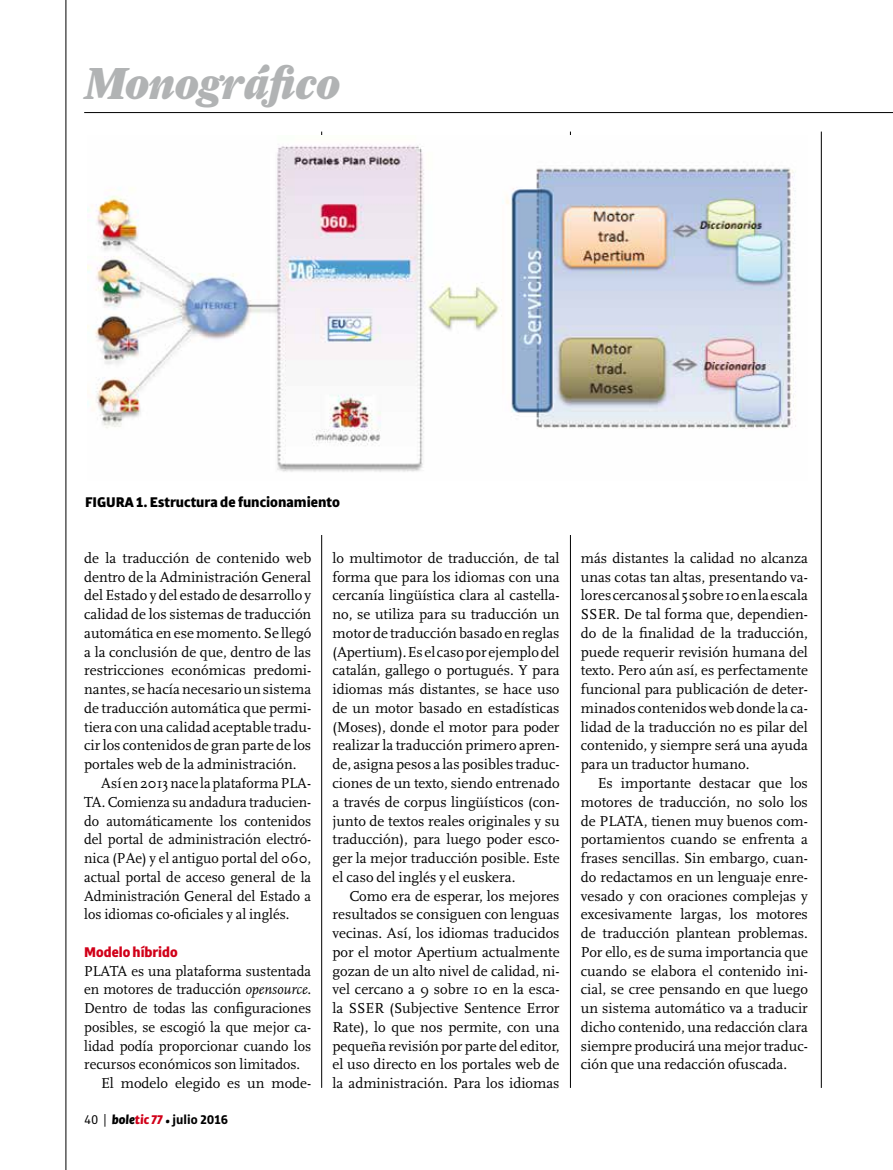
<style>
.page{position:relative;width:893px;height:1170px;background:#fff}
.page>*{position:absolute;margin:0;border:0;box-sizing:border-box;transform-origin:0 0}
.t1{font:italic 900 45px "Farnham Display";color:#b1b3b4}
.t2{font:15px/18.8px "Scala";color:#000;text-align:justify}
.t3{font:900 15px "Bulo";color:#000}
.t4{font:900 15px "Bulo";color:#d10019}
.t5{font:700 13.5px "Bulo";color:#000}
.s1{font-style:italic}
.s2{font-weight:400}
.s3{font-family:"Benton Gothic";font-weight:400}
.s4{font-weight:900;font-style:italic}
.s5{font-weight:900;font-style:italic;color:#d10019}
</style>
<div class="page">
<hr style="left:84px;top:112px;width:809px;height:1px;background:#000">
<hr style="left:66px;top:0;width:1px;height:1169px;background:#000">
<hr style="left:321px;top:132px;width:1px;height:955px;background:#000">
<hr style="left:570px;top:132px;width:1px;height:955px;background:#000">
<hr style="left:821px;top:132px;width:1px;height:955px;background:#000">
<img style="left:87px;top:135px;width:709px;height:345px">
<div style="left:85px;top:480px;width:724px;height:54px;background:#fff"></div>
<h1 class="t1" style="left:85px;top:55px;width:257px">Monográfico</h1>
<p class="t3" style="left:85px;top:491px;width:256px">FIGURA 1. Estructura de funcionamiento</p>
<p class="t2" style="left:84px;top:549px;width:229px">de la traducción de contenido web</p>
<p class="t2" style="left:84px;top:567px;width:229px">dentro de la Administración General</p>
<p class="t2" style="left:84px;top:586px;width:229px">del Estado y del estado de desarrollo y</p>
<p class="t2" style="left:84px;top:605px;width:229px">calidad de los sistemas de traducción</p>
<p class="t2" style="left:84px;top:624px;width:229px">automática en ese momento. Se llegó</p>
<p class="t2" style="left:84px;top:642px;width:229px">a la conclusión de que, dentro de las</p>
<p class="t2" style="left:84px;top:661px;width:229px">restricciones económicas predomi-</p>
<p class="t2" style="left:84px;top:680px;width:229px">nantes, se hacía necesario un sistema</p>
<p class="t2" style="left:84px;top:699px;width:229px">de traducción automática que permi-</p>
<p class="t2" style="left:84px;top:717px;width:229px">tiera con una calidad aceptable tradu-</p>
<p class="t2" style="left:84px;top:736px;width:229px">cir los contenidos de gran parte de los</p>
<p class="t2" style="left:84px;top:755px;width:214px">portales web de la administración.</p>
<p class="t2" style="left:101px;top:774px;width:212px">Así en 2013 nace la plataforma PLA-</p>
<p class="t2" style="left:84px;top:792px;width:229px">TA. Comienza su andadura traducien-</p>
<p class="t2" style="left:84px;top:811px;width:229px">do automáticamente los contenidos</p>
<p class="t2" style="left:84px;top:830px;width:229px">del portal de administración electró-</p>
<p class="t2" style="left:84px;top:849px;width:229px">nica (PAe) y el antiguo portal del 060,</p>
<p class="t2" style="left:84px;top:867px;width:229px">actual portal de acceso general de la</p>
<p class="t2" style="left:84px;top:886px;width:229px">Administración General del Estado a</p>
<p class="t2" style="left:84px;top:905px;width:207px">los idiomas co-oficiales y al inglés.</p>
<p class="t4" style="left:84px;top:941px;width:95px">Modelo híbrido</p>
<p class="t2" style="left:84px;top:961px;width:229px">PLATA es una plataforma sustentada</p>
<p class="t2" style="left:84px;top:980px;width:229px">en motores de traducción <span class="s1">opensource.</span></p>
<p class="t2" style="left:84px;top:999px;width:229px">Dentro de todas las configuraciones</p>
<p class="t2" style="left:84px;top:1017px;width:229px">posibles, se escogió la que mejor ca-</p>
<p class="t2" style="left:84px;top:1036px;width:229px">lidad podía proporcionar cuando los</p>
<p class="t2" style="left:84px;top:1055px;width:218px">recursos económicos son limitados.</p>
<p class="t2" style="left:101px;top:1074px;width:212px">El modelo elegido es un mode-</p>
<p class="t5" style="left:84px;top:1111px;width:145px"><span class="s2">40</span> <span class="s3">|</span> <span class="s4">bole</span><span class="s5">tic 77</span> <span class="s4">•</span> julio 2016</p>
<p class="t2" style="left:332px;top:549px;width:229px">lo multimotor de traducción, de tal forma que para los idiomas con una cercanía lingüística clara al castella&shy;no, se utiliza para su traducción un motor de traducción basado en reglas (Apertium). Es el caso por ejemplo del catalán, gallego o portugués. Y para idiomas más distantes, se hace uso de un motor basado en estadísticas (Moses), donde el motor para poder realizar la traducción primero apren&shy;de, asigna pesos a las posibles traduc&shy;ciones de un texto, siendo entrenado a través de corpus lingüísticos (con&shy;junto de textos reales originales y su traducción), para luego poder esco&shy;ger la mejor traducción posible. Este el caso del inglés y el euskera.</p>
<p class="t2" style="left:332px;top:886px;width:229px;text-indent:17px">Como era de esperar, los mejores resultados se consiguen con lenguas vecinas. Así, los idiomas traducidos por el motor Apertium actualmente gozan de un alto nivel de calidad, ni&shy;vel cercano a 9 sobre 10 en la esca&shy;la SSER (Subjective Sentence Error Rate), lo que nos permite, con una pequeña revisión por parte del editor, el uso directo en los portales web de la administración. Para los idiomas</p>
<p class="t2" style="left:581px;top:549px;width:229px">más distantes la calidad no alcanza unas cotas tan altas, presentando va&shy;lores cercanos al 5 sobre 10 en la escala SSER. De tal forma que, dependien&shy;do de la finalidad de la traducción, puede requerir revisión humana del texto. Pero aún así, es perfectamente funcional para publicación de deter&shy;minados contenidos web donde la ca&shy;lidad de la traducción no es pilar del contenido, y siempre será una ayuda para un traductor humano.</p>
<p class="t2" style="left:581px;top:774px;width:229px;text-indent:17px">Es importante destacar que los motores de traducción, no solo los de PLATA, tienen muy buenos com&shy;portamientos cuando se enfrenta a frases sencillas. Sin embargo, cuan&shy;do redactamos en un lenguaje enre&shy;vesado y con oraciones complejas y excesivamente largas, los motores de traducción plantean problemas.<br>Por ello, es de suma importancia que cuando se elabora el contenido ini&shy;cial, se cree pensando en que luego un sistema automático va a traducir dicho contenido, una redacción clara siempre producirá una mejor traduc&shy;ción que una redacción ofuscada.</p>
</div>
